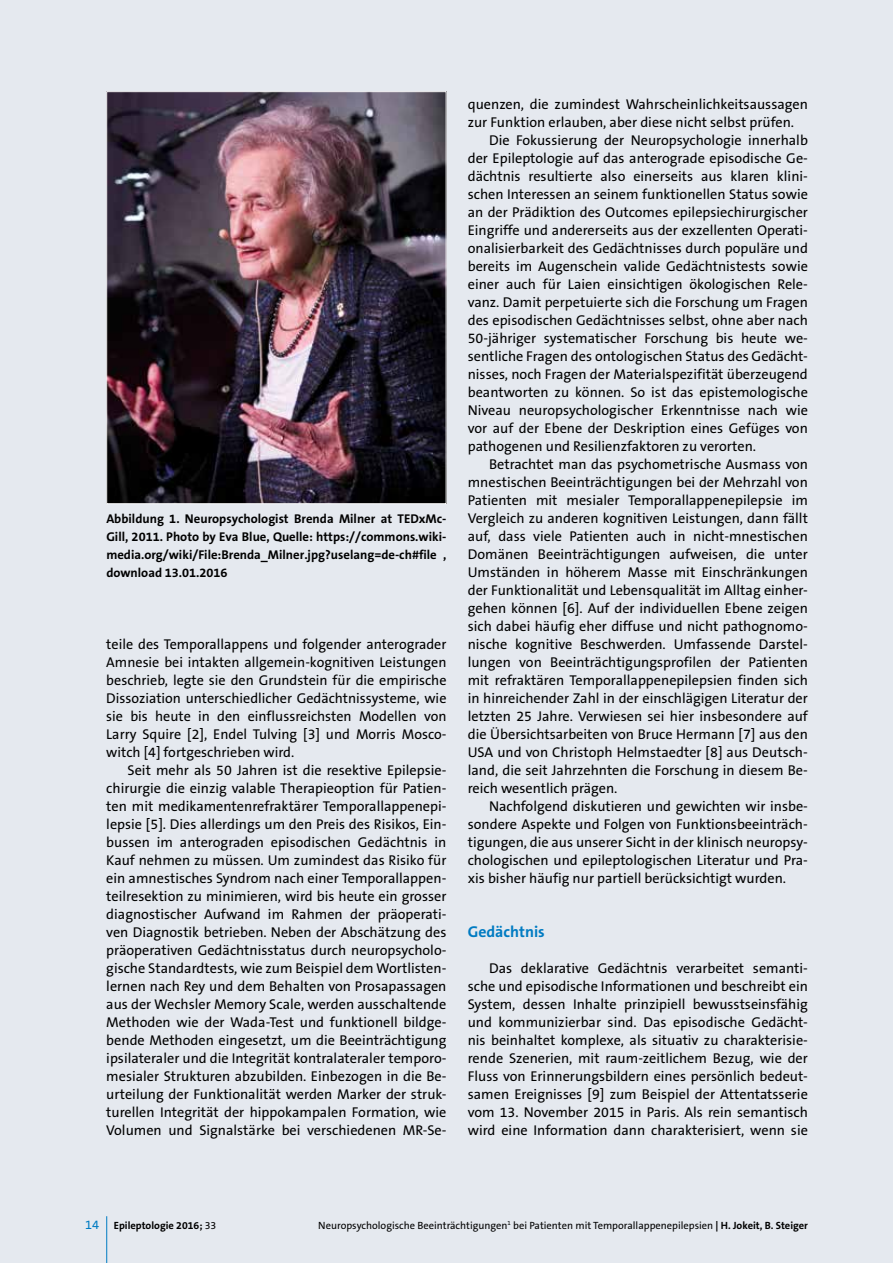
<style>
.page{position:relative;width:893px;height:1263px;background:#e5e9ef}
.page>*{position:absolute;margin:0;border:0;box-sizing:border-box;transform-origin:0 0}
.t1{font:700 15.75px "The Sans B W7";color:#007bc2}
.t2{font:14.25px/18px "The Sans B W5 Plain";color:#000;text-align:justify}
.t3{font:700 12.75px/18px "The Sans B W7";color:#000;text-align:justify}
.t4{font:10.5px "The Sans B W5 Plain";color:#000}
.t5{font:700 10.5px "The Sans B W7";color:#000}
.s1{font-family:"The Sans B W5 Plain";font-weight:400;font-size:12.75px;color:#007bc2}
.s2{font-family:"The Sans B W5 Plain";font-weight:400}
.s3{font-family:"The Sans B W7";font-weight:700}
</style>
<div class="page">
<hr style="left:106px;top:1216px;width:1px;height:47px;background:#007bc2">
<img style="left:108px;top:93px;width:336px;height:409px">
<div style="left:106px;top:91px;width:340px;height:413px;border:1px solid #fff"></div>
<p class="t3" style="left:106px;top:510px;width:342px">Abbildung 1. Neuropsychologist Brenda Milner at TEDxMc-Gill, 2011. Photo by Eva Blue, Quelle: https://commons.wiki&shy;media.org/wiki/File:Brenda_Milner.jpg?uselang=de-ch#file , download 13.01.2016</p>
<p class="t2" style="left:106px;top:636px;width:342px">teile des Temporallappens und folgender anterograder Amnesie bei intakten allgemein-kognitiven Leistungen beschrieb, legte sie den Grundstein für die empirische Dissoziation unterschiedlicher Gedächtnissysteme, wie sie bis heute in den einflussreichsten Modellen von Larry Squire [2], Endel Tulving [3] und Morris Mosco&shy;witch [4] fortgeschrieben wird.</p>
<p class="t2" style="left:106px;top:762px;width:342px;text-indent:21px">Seit mehr als 50 Jahren ist die resektive Epilepsie&shy;chirurgie die einzig valable Therapieoption für Patien&shy;ten mit medikamentenrefraktärer Temporallappenepi&shy;lepsie [5]. Dies allerdings um den Preis des Risikos, Ein&shy;bussen im anterograden episodischen Gedächtnis in Kauf nehmen zu müssen. Um zumindest das Risiko für ein amnestisches Syndrom nach einer Temporallappen&shy;teilresektion zu minimieren, wird bis heute ein grosser diagnostischer Aufwand im Rahmen der präoperati&shy;ven Diagnostik betrieben. Neben der Abschätzung des präoperativen Gedächtnisstatus durch neuropsycholo&shy;gische Standardtests, wie zum Beispiel dem Wortlisten&shy;lernen nach Rey und dem Behalten von Prosapassagen aus der Wechsler Memory Scale, werden ausschaltende Methoden wie der Wada-Test und funktionell bildge&shy;bende Methoden eingesetzt, um die Beeinträchtigung ipsilateraler und die Integrität kontralateraler temporo&shy;mesialer Strukturen abzubilden. Einbezogen in die Be&shy;urteilung der Funktionalität werden Marker der struk&shy;turellen Integrität der hippokampalen Formation, wie Volumen und Signalstärke bei verschiedenen MR-Se-</p>
<p class="t2" style="left:468px;top:96px;width:342px">quenzen, die zumindest Wahrscheinlichkeitsaussagen</p>
<p class="t2" style="left:468px;top:113px;width:328px">zur Funktion erlauben, aber diese nicht selbst prüfen.</p>
<p class="t2" style="left:489px;top:131px;width:320px">Die Fokussierung der Neuropsychologie innerhalb</p>
<p class="t2" style="left:468px;top:149px;width:342px">der Epileptologie auf das anterograde episodische Ge-</p>
<p class="t2" style="left:468px;top:167px;width:342px">dächtnis resultierte also einerseits aus klaren klini-</p>
<p class="t2" style="left:468px;top:185px;width:342px">schen Interessen an seinem funktionellen Status sowie</p>
<p class="t2" style="left:468px;top:203px;width:342px">an der Prädiktion des Outcomes epilepsiechirurgischer</p>
<p class="t2" style="left:468px;top:221px;width:342px">Eingriffe und andererseits aus der exzellenten Operati-</p>
<p class="t2" style="left:468px;top:239px;width:342px">onalisierbarkeit des Gedächtnisses durch populäre und</p>
<p class="t2" style="left:468px;top:257px;width:342px">bereits im Augenschein valide Gedächtnistests sowie</p>
<p class="t2" style="left:468px;top:275px;width:342px">einer auch für Laien einsichtigen ökologischen Rele-</p>
<p class="t2" style="left:468px;top:293px;width:342px">vanz. Damit perpetuierte sich die Forschung um Fragen</p>
<p class="t2" style="left:468px;top:311px;width:342px">des episodischen Gedächtnisses selbst, ohne aber nach</p>
<p class="t2" style="left:468px;top:329px;width:342px">50-jähriger systematischer Forschung bis heute we-</p>
<p class="t2" style="left:468px;top:347px;width:342px">sentliche Fragen des ontologischen Status des Gedächt-</p>
<p class="t2" style="left:468px;top:365px;width:342px">nisses, noch Fragen der Materialspezifität überzeugend</p>
<p class="t2" style="left:468px;top:383px;width:342px">beantworten zu können. So ist das epistemologische</p>
<p class="t2" style="left:468px;top:401px;width:342px">Niveau neuropsychologischer Erkenntnisse nach wie</p>
<p class="t2" style="left:468px;top:419px;width:342px">vor auf der Ebene der Deskription eines Gefüges von</p>
<p class="t2" style="left:468px;top:437px;width:290px">pathogenen und Resilienzfaktoren zu verorten.</p>
<p class="t2" style="left:489px;top:455px;width:320px">Betrachtet man das psychometrische Ausmass von</p>
<p class="t2" style="left:468px;top:473px;width:342px">mnestischen Beeinträchtigungen bei der Mehrzahl von</p>
<p class="t2" style="left:468px;top:491px;width:342px">Patienten mit mesialer Temporallappenepilepsie im</p>
<p class="t2" style="left:468px;top:509px;width:342px">Vergleich zu anderen kognitiven Leistungen, dann fällt</p>
<p class="t2" style="left:468px;top:527px;width:342px">auf, dass viele Patienten auch in nicht-mnestischen</p>
<p class="t2" style="left:468px;top:545px;width:342px">Domänen Beeinträchtigungen aufweisen, die unter</p>
<p class="t2" style="left:468px;top:563px;width:342px">Umständen in höherem Masse mit Einschränkungen</p>
<p class="t2" style="left:468px;top:581px;width:342px">der Funktionalität und Lebensqualität im Alltag einher-</p>
<p class="t2" style="left:468px;top:599px;width:342px">gehen können [6]. Auf der individuellen Ebene zeigen</p>
<p class="t2" style="left:468px;top:617px;width:342px">sich dabei häufig eher diffuse und nicht pathognomo-</p>
<p class="t2" style="left:468px;top:635px;width:342px">nische kognitive Beschwerden. Umfassende Darstel-</p>
<p class="t2" style="left:468px;top:653px;width:342px">lungen von Beeinträchtigungsprofilen der Patienten</p>
<p class="t2" style="left:468px;top:671px;width:342px">mit refraktären Temporallappenepilepsien finden sich</p>
<p class="t2" style="left:468px;top:689px;width:342px">in hinreichender Zahl in der einschlägigen Literatur der</p>
<p class="t2" style="left:468px;top:707px;width:342px">letzten 25 Jahre. Verwiesen sei hier insbesondere auf</p>
<p class="t2" style="left:468px;top:725px;width:342px">die Übersichtsarbeiten von Bruce Hermann [7] aus den</p>
<p class="t2" style="left:468px;top:743px;width:342px">USA und von Christoph Helmstaedter [8] aus Deutsch-</p>
<p class="t2" style="left:468px;top:761px;width:342px">land, die seit Jahrzehnten die Forschung in diesem Be-</p>
<p class="t2" style="left:468px;top:779px;width:151px">reich wesentlich prägen.</p>
<p class="t2" style="left:489px;top:797px;width:320px">Nachfolgend diskutieren und gewichten wir insbe-</p>
<p class="t2" style="left:468px;top:815px;width:342px">sondere Aspekte und Folgen von Funktionsbeeinträch-</p>
<p class="t2" style="left:468px;top:833px;width:342px">tigungen, die aus unserer Sicht in der klinisch neuropsy-</p>
<p class="t2" style="left:468px;top:851px;width:342px">chologischen und epileptologischen Literatur und Pra-</p>
<p class="t2" style="left:468px;top:869px;width:320px">xis bisher häufig nur partiell berücksichtigt wurden.</p>
<p class="t1" style="left:468px;top:922px;width:79px">Gedächtnis</p>
<p class="t2" style="left:468px;top:960px;width:342px;text-indent:21px">Das deklarative Gedächtnis verarbeitet semanti&shy;sche und episodische Informationen und beschreibt ein System, dessen Inhalte prinzipiell bewusstseinsfähig und kommunizierbar sind. Das episodische Gedächt&shy;nis beinhaltet komplexe, als situativ zu charakterisie&shy;rende Szenerien, mit raum-zeitlichem Bezug, wie der Fluss von Erinnerungsbildern eines persönlich bedeut&shy;samen Ereignisses [9] zum Beispiel der Attentatsserie vom 13. November 2015 in Paris. Als rein semantisch wird eine Information dann charakterisiert, wenn sie</p>
<p class="t5" style="left:85px;top:1218px;width:133px"><span class="s1">14</span> Epileptologie 2016; <span class="s2">33</span></p>
<p class="t4" style="left:318px;top:1218px;width:491px">Neuropsychologische Beeinträchtigungen<sup>1</sup> bei Patienten mit Temporallappenepilepsien <span class="s3">| H. Jokeit, B. Steiger</span></p>
</div>
